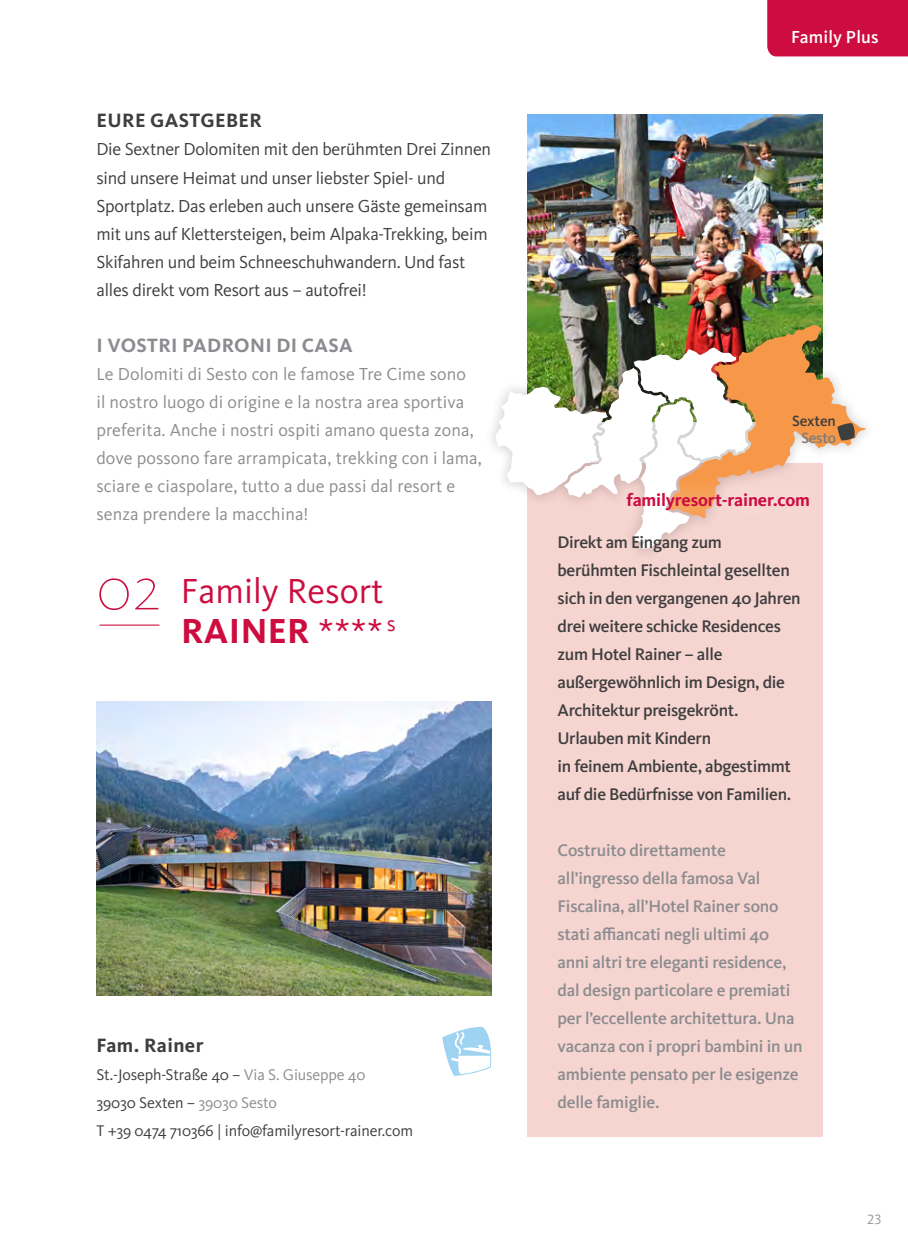
<style>
.page{position:relative;width:908px;height:1248px;background:#fff}
.page>*{position:absolute;margin:0;border:0;box-sizing:border-box;transform-origin:0 0}
.t1{font:36px/40px "Kievit Pro";color:#cd0d40}
.t2{font:700 20px "Kievit Pro";letter-spacing:.02em;color:#3e3e3f}
.t3{font:700 20px "Kievit Pro";letter-spacing:.02em;color:#8a8c8f}
.t4{font:18px/28px "Kievit Pro";letter-spacing:-.015em;color:#3e3e3f}
.t5{font:18px/28px "Kievit Pro";letter-spacing:.005em;color:#8a8c8f}
.t6{font:700 18px "Kievit Pro";letter-spacing:-.01em;color:#cd0d40}
.t7{font:500 18px "Kievit Pro";letter-spacing:.005em;color:#fff}
.t8{font:500 17.4px/28px "Kievit Pro";letter-spacing:-.01em;color:#8a8c8f}
.t9{font:500 17.4px/28px "Kievit Pro";letter-spacing:-.02em;color:#3e3e3f}
.t10{font:16px/28px "Kievit Pro";letter-spacing:-.01em;color:#3e3e3f}
.t11{font:500 15.4px "Kievit Pro";letter-spacing:-.01em;color:#3e3e3f}
.t12{font:500 15.4px "Kievit Pro";letter-spacing:-.02em;color:#7a7c7f}
.t13{font:14px "Kievit Pro";color:#939598}
.s1{font-weight:100;font-size:64px}
.s2{font-weight:700}
.s3{color:#8a8c8f}
</style>
<div class="page">
<div style="left:767px;top:0;width:140px;height:56px;background:#cd0d40"></div>
<img style="left:527px;top:114px;width:295px;height:199px">
<img style="left:96px;top:701px;width:395px;height:294px">
<div style="left:527px;top:463px;width:295px;height:673px;background:#f6d4cf"></div>
<div style="left:483px;top:313px;width:393px;height:247px;background:#231f20;opacity:.19"></div>
<svg style="left:495px;top:325px;width:370px;height:224px"></svg>
<svg style="left:442px;top:1027px;width:49px;height:49px"></svg>
<div style="left:609px;top:475px;width:218px;height:52px;background:#fff;opacity:.6"></div>
<hr style="left:99px;top:624px;width:60px;height:1px;background:#cd0d40">
<p class="t2" style="left:96px;top:109px;width:167px">EURE GASTGEBER</p>
<p class="t4" style="left:96px;top:135px;width:396px">Die Sextner Dolomiten mit den berühmten Drei Zinnen sind unsere Heimat und unser liebster Spiel- und Sportplatz. Das erleben auch unsere Gäste gemeinsam mit uns auf Klettersteigen, beim Alpaka-Trekking, beim Skifahren und beim Schneeschuhwandern. Und fast alles direkt vom Resort aus – autofrei!</p>
<p class="t3" style="left:96px;top:333px;width:258px">I VOSTRI PADRONI DI CASA</p>
<p class="t5" style="left:96px;top:359px;width:386px">Le Dolomiti di Sesto con le famose Tre Cime sono<br>il nostro luogo di origine e la nostra area sportiva preferita. Anche i nostri ospiti amano questa zona, dove possono fare arrampicata, trekking con i lama, sciare e ciaspolare, tutto a due passi dal resort e senza prendere la macchina!</p>
<h1 class="t1" style="left:181px;top:571px;width:216px;text-indent:-85px"><span class="s1">02</span> Family Resort<br><span class="s2">RAINER</span> ****<sup>s</sup></h1>
<p class="t2" style="left:96px;top:1033px;width:108px">Fam. Rainer</p>
<p class="t10" style="left:96px;top:1060px;width:318px">St.-Joseph-Straße 40 – <span class="s3">Via S. Giuseppe 40<br></span>39030 Sexten – <span class="s3">39030 Sesto<br></span>T +39 0474 710366 | info@familyresort-rainer.com</p>
<p class="t7" style="left:790px;top:26px;width:89px">Family Plus</p>
<p class="t11" style="left:791px;top:411px;width:45px">Sexten</p>
<p class="t12" style="left:801px;top:428px;width:36px">Sesto</p>
<p class="t6" style="left:626px;top:489px;width:185px">familyresort-rainer.com</p>
<p class="t9" style="left:557px;top:527px;width:244px">Direkt am Eingang zum berühmten Fischleintal gesellten sich in den vergangenen 40 Jahren drei weitere schicke Residences zum Hotel Rainer – alle außergewöhnlich im Design, die<br>Architektur preisgekrönt.<br>Urlauben mit Kindern<br>in feinem Ambiente, abgestimmt auf die Bedürfnisse von Familien.</p>
<p class="t8" style="left:557px;top:835px;width:246px">Costruito direttamente all’ingresso della famosa Val<br>Fiscalina, all’Hotel Rainer sono stati affiancati negli ultimi 40 anni altri tre eleganti residence, dal design particolare e premiati per l’eccellente architettura. Una vacanza con i propri bambini in un ambiente pensato per le esigenze delle famiglie.</p>
<p class="t13" style="left:866px;top:1211px;width:16px">23</p>
</div>
